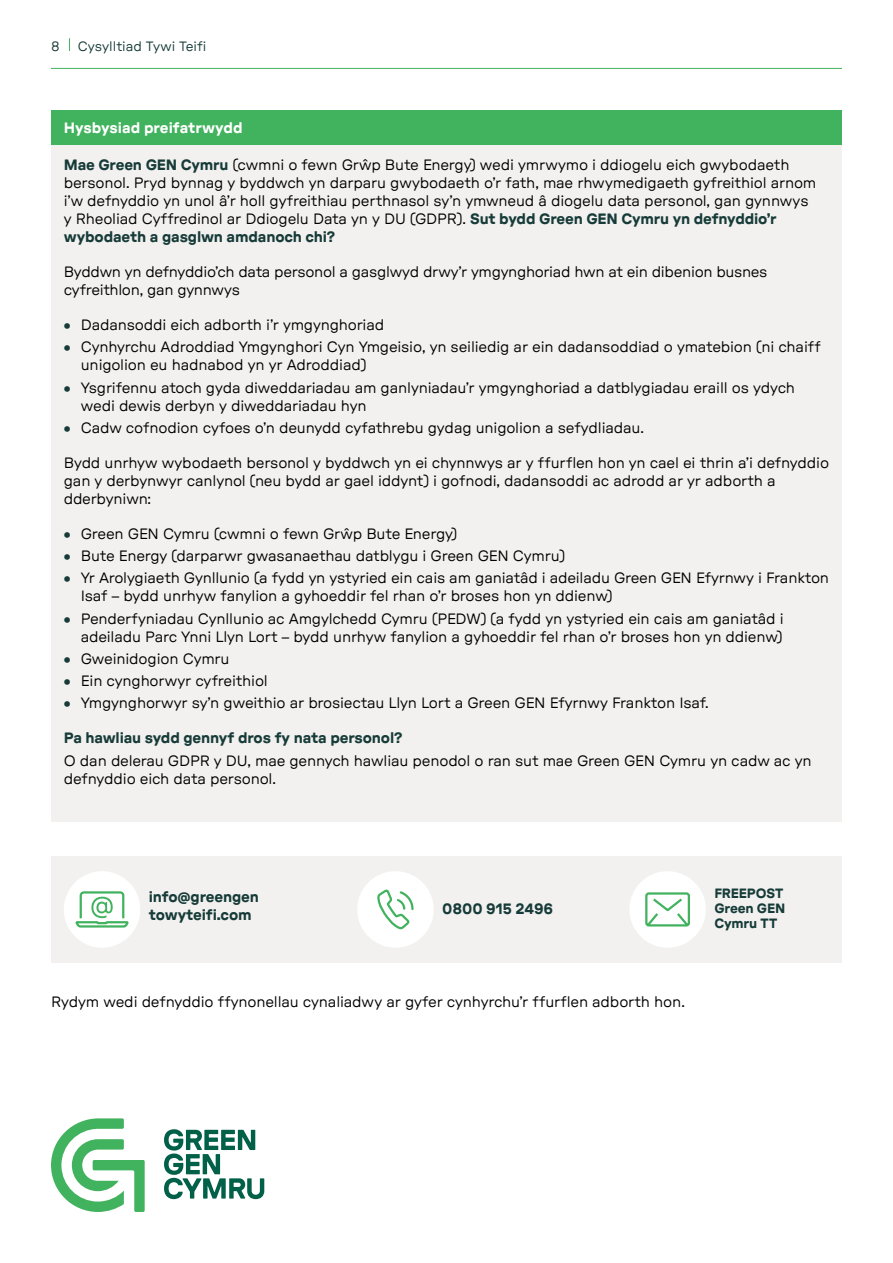
<style>
.page{position:relative;width:893px;height:1263px;background:#fff}
.page>*{position:absolute;margin:0;border:0;box-sizing:border-box;transform-origin:0 0}
.t1{font:15px/18px "GT Pressura Extended Text";letter-spacing:-.015em;color:#000}
.t2{font:700 expanded 15px/18px "GT Pressura";letter-spacing:-.01em;color:#163b38}
.t3{font:700 expanded 15px "GT Pressura";color:#fff}
.t4{font:700 expanded 13.5px/15px "GT Pressura";letter-spacing:-.01em;color:#163b38}
.t5{font:13.5px "GT Pressura Extended Text";color:#163b38}
.s1{font-family:"GT Pressura";font-weight:700;font-stretch:expanded;color:#163b38}
</style>
<div class="page">
<hr style="left:51px;top:68px;width:791px;height:1px;background:#41b25d">
<svg style="left:69px;top:38px;width:1px;height:13px"></svg>
<div style="left:51px;top:145px;width:791px;height:677px;background:#f2f1ef"></div>
<div style="left:51px;top:856px;width:791px;height:106px;background:#f2f1ef"></div>
<div style="left:51px;top:111px;width:791px;height:34px;background:#41b25d"></div>
<div style="left:357px;top:871px;width:77px;height:77px;background:#fff;border-radius:50%"></div>
<svg style="left:378px;top:871px;width:36px;height:58px"></svg>
<div style="left:64px;top:871px;width:76px;height:77px;background:#fff;border-radius:50%"></div>
<svg style="left:75px;top:891px;width:54px;height:37px"></svg>
<svg style="left:51px;top:1118px;width:94px;height:94px"></svg>
<svg style="left:164px;top:1129px;width:100px;height:70px"></svg>
<div style="left:629px;top:871px;width:77px;height:77px;background:#fff;border-radius:50%"></div>
<svg style="left:645px;top:892px;width:45px;height:35px"></svg>
<p class="t5" style="left:51px;top:38px;width:10px">8</p>
<p class="t5" style="left:78px;top:38px;width:130px">Cysylltiad Tywi Teifi</p>
<p class="t3" style="left:64px;top:118px;width:180px">Hysbysiad preifatrwydd</p>
<p class="t1" style="left:64px;top:156px;width:754px"><span class="s1">Mae Green GEN Cymru</span> (cwmni o fewn Grŵp Bute Energy) wedi ymrwymo i ddiogelu eich gwybodaeth bersonol. Pryd bynnag y byddwch yn darparu gwybodaeth o’r fath, mae rhwymedigaeth gyfreithiol arnom i’w defnyddio yn unol â’r holl gyfreithiau perthnasol sy’n ymwneud â diogelu data personol, gan gynnwys y Rheoliad Cyffredinol ar Ddiogelu Data yn y DU (GDPR). <span class="s1">Sut bydd Green GEN Cymru yn defnyddio’r</span></p>
<p class="t2" style="left:64px;top:228px;width:273px">wybodaeth a gasglwn amdanoch chi?</p>
<p class="t1" style="left:64px;top:263px;width:705px">Byddwn yn defnyddio’ch data personol a gasglwyd drwy’r ymgynghoriad hwn at ein dibenion busnes cyfreithlon, gan gynnwys</p>
<p class="t1" style="left:64px;top:316px;width:322px"><span class="s1">•</span> Dadansoddi eich adborth i’r ymgynghoriad</p>
<p class="t1" style="left:81px;top:338px;width:742px;text-indent:-17px"><span class="s1">•</span> Cynhyrchu Adroddiad Ymgynghori Cyn Ymgeisio, yn seiliedig ar ein dadansoddiad o ymatebion (ni chaiff unigolion eu hadnabod yn yr Adroddiad)</p>
<p class="t1" style="left:81px;top:378px;width:716px;text-indent:-17px"><span class="s1">•</span> Ysgrifennu atoch gyda diweddariadau am ganlyniadau’r ymgynghoriad a datblygiadau eraill os ydych wedi dewis derbyn y diweddariadau hyn</p>
<p class="t1" style="left:64px;top:418px;width:582px"><span class="s1">•</span> Cadw cofnodion cyfoes o’n deunydd cyfathrebu gydag unigolion a sefydliadau.</p>
<p class="t1" style="left:64px;top:453px;width:767px">Bydd unrhyw wybodaeth bersonol y byddwch yn ei chynnwys ar y ffurflen hon yn cael ei thrin a’i defnyddio gan y derbynwyr canlynol (neu bydd ar gael iddynt) i gofnodi, dadansoddi ac adrodd ar yr adborth a dderbyniwn:</p>
<p class="t1" style="left:64px;top:524px;width:395px"><span class="s1">•</span> Green GEN Cymru (cwmni o fewn Grŵp Bute Energy)</p>
<p class="t1" style="left:64px;top:547px;width:503px"><span class="s1">•</span> Bute Energy (darparwr gwasanaethau datblygu i Green GEN Cymru)</p>
<p class="t1" style="left:81px;top:569px;width:750px;text-indent:-17px"><span class="s1">•</span> Yr Arolygiaeth Gynllunio (a fydd yn ystyried ein cais am ganiatâd i adeiladu Green GEN Efyrnwy i Frankton<br>Isaf – bydd unrhyw fanylion a gyhoeddir fel rhan o’r broses hon yn ddienw)</p>
<p class="t1" style="left:64px;top:609px;width:721px;text-align:right"><span class="s1">•</span> Penderfyniadau Cynllunio ac Amgylchedd Cymru (PEDW) (a fydd yn ystyried ein cais am ganiatâd i adeiladu Parc Ynni Llyn Lort – bydd unrhyw fanylion a gyhoeddir fel rhan o’r broses hon yn ddienw)</p>
<p class="t1" style="left:64px;top:649px;width:167px"><span class="s1">•</span> Gweinidogion Cymru</p>
<p class="t1" style="left:64px;top:672px;width:206px"><span class="s1">•</span> Ein cynghorwyr cyfreithiol</p>
<p class="t1" style="left:64px;top:694px;width:646px"><span class="s1">•</span> Ymgynghorwyr sy’n gweithio ar brosiectau Llyn Lort a Green GEN Efyrnwy Frankton Isaf.</p>
<p class="t2" style="left:64px;top:729px;width:340px">Pa hawliau sydd gennyf dros fy nata personol?</p>
<p class="t1" style="left:64px;top:751px;width:749px">O dan delerau GDPR y DU, mae gennych hawliau penodol o ran sut mae Green GEN Cymru yn cadw ac yn defnyddio eich data personol.</p>
<p class="t2" style="left:149px;top:888px;width:112px">info@greengen towyteifi.com</p>
<p class="t2" style="left:442px;top:899px;width:112px">0800 915 2496</p>
<p class="t1" style="left:51px;top:993px;width:635px">Rydym wedi defnyddio ffynonellau cynaliadwy ar gyfer cynhyrchu’r ffurflen adborth hon.</p>
<p class="t4" style="left:714px;top:886px;width:72px">FREEPOST<br>Green GEN<br>Cymru TT</p>
</div>
